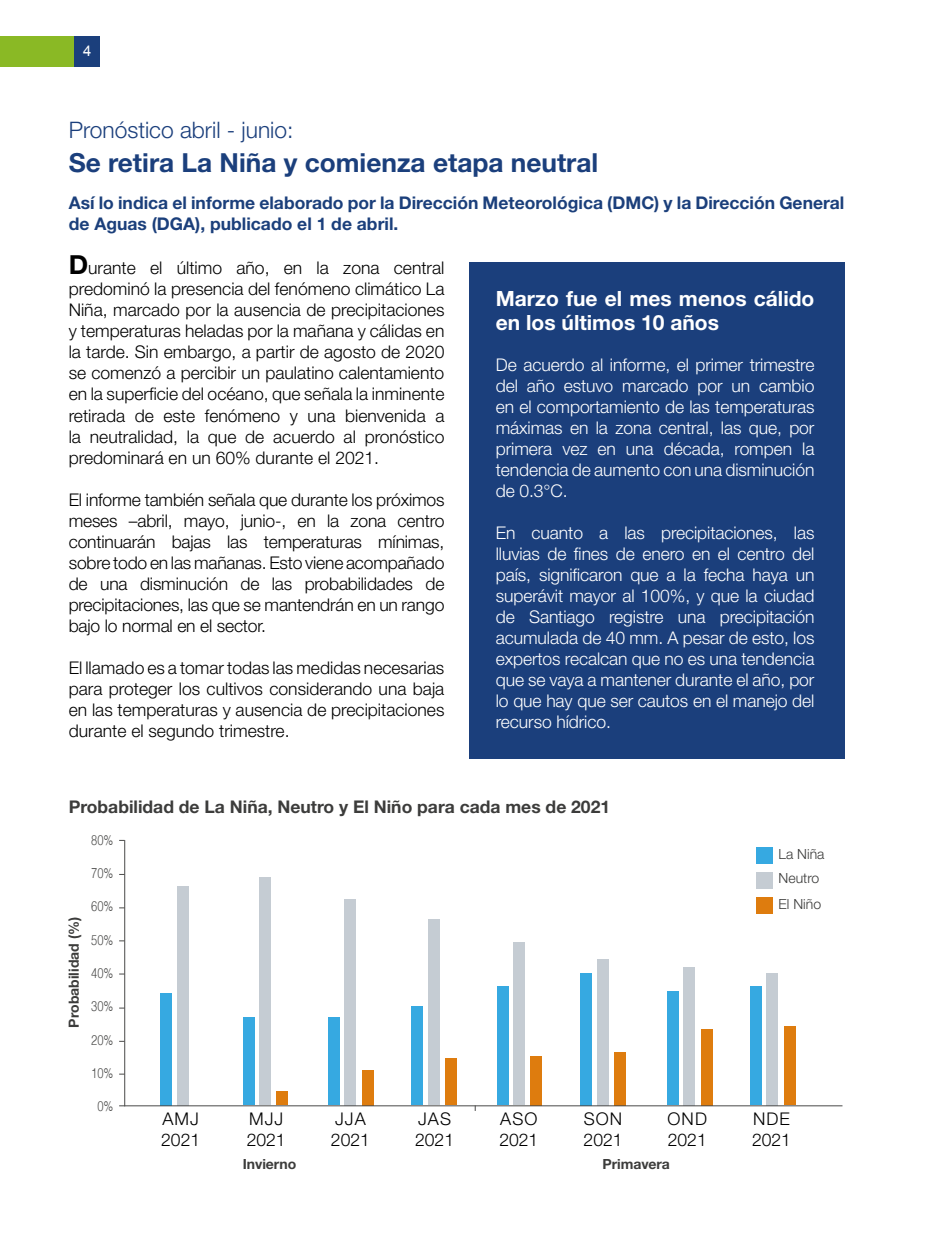
<style>
.page{position:relative;width:943px;height:1241px;background:#fff}
.page>*{position:absolute;margin:0;border:0;box-sizing:border-box;transform-origin:0 0}
.t1{font:700 26.25px "Helvetica Neue LT Std";color:#1b3f7c}
.t2{font:300 22.75px "Helvetica Neue LT Std";color:#1b3f7c}
.t3{font:700 21px/24.5px "Helvetica Neue LT Std";color:#fff}
.t4{font:300 17.5px/21px "Helvetica Neue LT Std";color:#000}
.t5{font:300 17.5px/21px "Helvetica Neue LT Std";letter-spacing:-.005em;color:#fff;text-align:justify}
.t6{font:700 17.5px/21px "Helvetica Neue LT Std";color:#1b3f7b}
.t7{font:700 17.5px "Helvetica Neue LT Std";color:#3c3c3b}
.t8{font:14.88px "Arial";color:#fff}
.t9{font:700 14px "Helvetica Neue LT Std";letter-spacing:-.005em;color:#3c3c3b}
.t10{font:300 14px "Helvetica";color:#4a4a49;scale:.79 1}
.t11{font:300 14px/24.8px "Helvetica Neue LT Std";color:#3c3c3b}
.s1{font-weight:700;font-size:26.25px}
</style>
<div class="page">
<div style="left:0;top:36px;width:97px;height:30px;background:#8ab925"></div>
<div style="left:74px;top:36px;width:26px;height:30px;background:#1b3f7c"></div>
<div style="left:469px;top:262px;width:375px;height:496px;background:#1b3f7c"></div>
<div style="left:161px;top:992px;width:11px;height:113px;background:#36a9e1"></div>
<div style="left:243px;top:1017px;width:11px;height:88px;background:#36a9e1"></div>
<div style="left:328px;top:1017px;width:12px;height:88px;background:#36a9e1"></div>
<div style="left:411px;top:1006px;width:12px;height:99px;background:#36a9e1"></div>
<div style="left:497px;top:986px;width:11px;height:119px;background:#36a9e1"></div>
<div style="left:580px;top:972px;width:12px;height:133px;background:#36a9e1"></div>
<div style="left:667px;top:991px;width:11px;height:114px;background:#36a9e1"></div>
<div style="left:750px;top:986px;width:11px;height:119px;background:#36a9e1"></div>
<div style="left:177px;top:886px;width:11px;height:219px;background:#c5ccd3"></div>
<div style="left:259px;top:877px;width:12px;height:228px;background:#c5ccd3"></div>
<div style="left:344px;top:898px;width:12px;height:207px;background:#c5ccd3"></div>
<div style="left:428px;top:919px;width:11px;height:186px;background:#c5ccd3"></div>
<div style="left:513px;top:942px;width:11px;height:163px;background:#c5ccd3"></div>
<div style="left:596px;top:959px;width:12px;height:146px;background:#c5ccd3"></div>
<div style="left:683px;top:966px;width:11px;height:139px;background:#c5ccd3"></div>
<div style="left:766px;top:972px;width:12px;height:133px;background:#c5ccd3"></div>
<div style="left:277px;top:1091px;width:11px;height:14px;background:#de7c0e"></div>
<div style="left:362px;top:1069px;width:12px;height:36px;background:#de7c0e"></div>
<div style="left:445px;top:1058px;width:12px;height:47px;background:#de7c0e"></div>
<div style="left:530px;top:1055px;width:12px;height:50px;background:#de7c0e"></div>
<div style="left:614px;top:1052px;width:12px;height:53px;background:#de7c0e"></div>
<div style="left:700px;top:1028px;width:12px;height:77px;background:#de7c0e"></div>
<div style="left:784px;top:1026px;width:11px;height:79px;background:#de7c0e"></div>
<hr style="left:124px;top:1105px;width:718px;height:1px;background:#4a4a49">
<hr style="left:124px;top:840px;width:1px;height:266px;background:#4a4a49">
<div style="left:755px;top:847px;width:17px;height:16px;background:#36a9e1"></div>
<div style="left:755px;top:871px;width:17px;height:17px;background:#c5ccd3"></div>
<div style="left:755px;top:897px;width:17px;height:16px;background:#de7c0e"></div>
<p class="t8" style="left:83px;top:41px;width:10px">4</p>
<h2 class="t2" style="left:69px;top:116px;width:226px">Pronóstico abril - junio:</h2>
<h1 class="t1" style="left:69px;top:146px;width:531px">Se retira La Niña y comienza etapa neutral</h1>
<p class="t6" style="left:69px;top:192px;width:777px">Así lo indica el informe elaborado por la Dirección Meteorológica (DMC) y la Dirección General de Aguas (DGA), publicado el 1 de abril.</p>
<p class="t4" style="left:69px;top:257px;width:377px;text-align:justify"><span class="s1">D</span>urante el último año, en la zona central predominó la presencia del fenómeno climático La Niña, marcado por la ausencia de precipitaciones y temperaturas heladas por la mañana y cálidas en la tarde. Sin embargo, a partir de agosto de 2020 se comenzó a percibir un paulatino calentamiento en la superficie del océano, que señala la inminente retirada de este fenómeno y una bienvenida a la neutralidad, la que de acuerdo al pronóstico predominará en un 60% durante el 2021.</p>
<p class="t4" style="left:69px;top:488px;width:377px;text-align:justify">El informe también señala que durante los próximos meses –abril, mayo, junio-, en la zona centro continuarán bajas las temperaturas mínimas, sobre todo en las mañanas. Esto viene acompañado de una disminución de las probabilidades de precipitaciones, las que se mantendrán en un rango bajo lo normal en el sector.</p>
<p class="t4" style="left:69px;top:656px;width:377px;text-align:justify">El llamado es a tomar todas las medidas necesarias para proteger los cultivos considerando una baja en las temperaturas y ausencia de precipitaciones durante el segundo trimestre.</p>
<p class="t3" style="left:496px;top:285px;width:320px">Marzo fue el mes menos cálido en los últimos 10 años</p>
<p class="t5" style="left:496px;top:354px;width:320px">De acuerdo al informe, el primer trimestre del año estuvo marcado por un cambio en el comportamiento de las temperaturas máximas en la zona central, las que, por primera vez en una década, rompen la tendencia de aumento con una disminución de 0.3°C.</p>
<p class="t5" style="left:496px;top:522px;width:320px">En cuanto a las precipitaciones, las lluvias de fines de enero en el centro del país, significaron que a la fecha haya un superávit mayor al 100%, y que la ciudad de Santiago registre una precipitación acumulada de 40 mm. A pesar de esto, los expertos recalcan que no es una tendencia que se vaya a mantener durante el año, por lo que hay que ser cautos en el manejo del recurso hídrico.</p>
<p class="t7" style="left:69px;top:795px;width:543px">Probabilidad de La Niña, Neutro y El Niño para cada mes de 2021</p>
<p class="t9" style="left:65px;top:1027px;width:112px;rotate:-90deg">Probabilidad (%)</p>
<p class="t10" style="left:91px;top:827px;width:30px">80%</p>
<p class="t10" style="left:91px;top:861px;width:30px">70%</p>
<p class="t10" style="left:91px;top:894px;width:30px">60%</p>
<p class="t10" style="left:91px;top:927px;width:30px">50%</p>
<p class="t10" style="left:91px;top:960px;width:30px">40%</p>
<p class="t10" style="left:91px;top:994px;width:30px">30%</p>
<p class="t10" style="left:91px;top:1027px;width:30px">20%</p>
<p class="t10" style="left:91px;top:1060px;width:30px">10%</p>
<p class="t10" style="left:97px;top:1093px;width:22px">0%</p>
<p class="t11" style="left:778px;top:841px;width:47px">La Niña<br>Neutro<br>El Niño</p>
<p class="t4" style="left:161px;top:1107px;width:40px">AMJ<br>2021</p>
<p class="t4" style="left:247px;top:1107px;width:40px">MJJ<br>2021</p>
<p class="t4" style="left:331px;top:1107px;width:40px">JJA<br>2021</p>
<p class="t4" style="left:415px;top:1107px;width:40px">JAS<br>2021</p>
<p class="t4" style="left:499px;top:1107px;width:40px">ASO<br>2021</p>
<p class="t4" style="left:583px;top:1107px;width:40px">SON<br>2021</p>
<p class="t4" style="left:667px;top:1107px;width:41px">OND<br>2021</p>
<p class="t4" style="left:752px;top:1107px;width:40px">NDE<br>2021</p>
<p class="t9" style="left:243px;top:1154px;width:55px">Invierno</p>
<p class="t9" style="left:602px;top:1154px;width:69px">Primavera</p>
</div>
